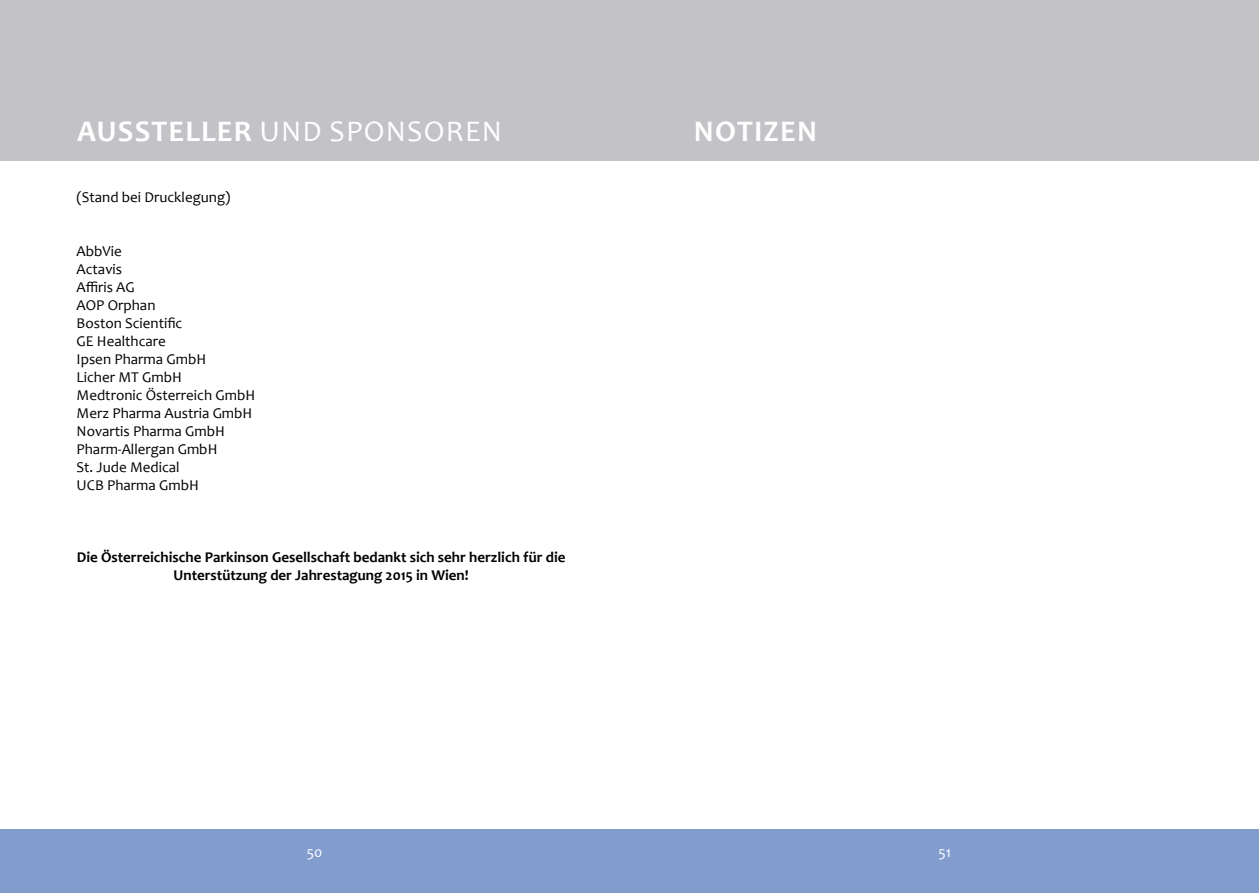
<style>
.page{position:relative;width:1259px;height:893px;background:#fff}
.page>*{position:absolute;margin:0;border:0;box-sizing:border-box;transform-origin:0 0}
.t1{font:700 30px "Candara";letter-spacing:.04em;color:#fff}
.t2{font:30px "Candara";letter-spacing:.04em;color:#fff}
.t3{font:15px/18px "Candara";color:#000}
.t4{font:700 15px/18px "Candara";color:#000;text-align:center}
.t5{font:15px "Candara";color:#fff}
.s1{font-weight:400}
</style>
<div class="page">
<div style="left:0;top:829px;width:1259px;height:64px;background:#829cce"></div>
<div style="left:0;top:0;width:1259px;height:161px;background:#c3c2c6"></div>
<h1 class="t1" style="left:77px;top:112px;width:203px">Aussteller <span class="s1">und</span></h1>
<h1 class="t2" style="left:329px;top:113px;width:168px">Sponsoren</h1>
<h1 class="t1" style="left:694px;top:112px;width:125px">Notizen</h1>
<p class="t3" style="left:77px;top:188px;width:155px">(Stand bei Drucklegung)</p>
<p class="t3" style="left:77px;top:242px;width:60px">AbbVie<br>Actavis<br>Affiris AG<br>AOP</p>
<p class="t3" style="left:77px;top:296px;width:177px;text-indent:31px">Orphan<br>Boston Scientific<br>GE H ealthcare<br>Ipsen Pharma GmbH<br>Licher MT GmbH<br>Medtronic Österreich GmbH<br>Merz Pharma Austria GmbH<br>Novartis Pharma GmbH<br>Pharm-Allergan GmbH<br>St. Jude Medical<br>UCB Pharma GmbH</p>
<p class="t4" style="left:77px;top:548px;width:490px">Die Österreichische Parkinson Gesellschaft bedankt sich sehr herzlich für die<br>Unterstützung der Jahrestagung 2015 in Wien!</p>
<p class="t5" style="left:307px;top:843px;width:17px">50</p>
<p class="t5" style="left:938px;top:843px;width:14px">51</p>
</div>
